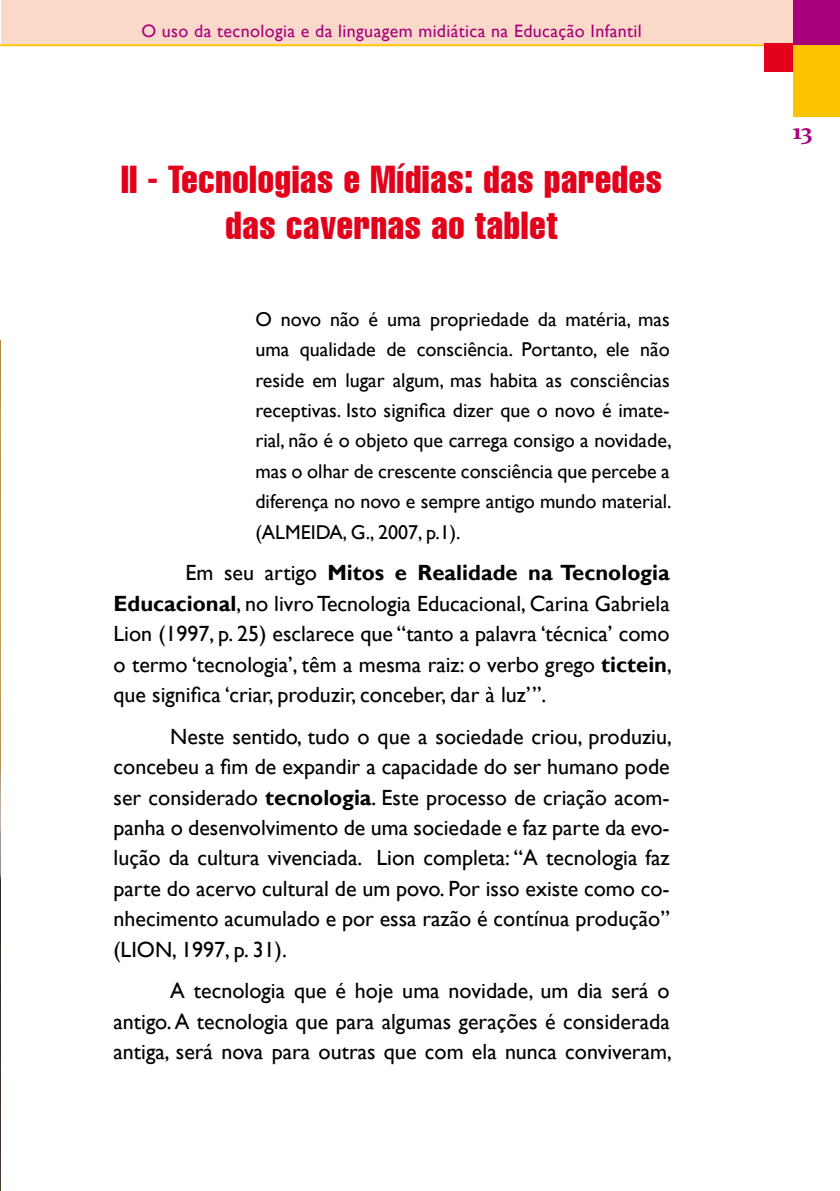
<style>
.page{position:relative;width:840px;height:1191px;background:#fff}
.page>*{position:absolute;margin:0;border:0;box-sizing:border-box;transform-origin:0 0}
.t1{font:extra-condensed 38px/45.6px "Helvetica";letter-spacing:.02em;color:#e2001a;text-align:center}
.t2{font:700 24px "Constantia";color:#a8007b}
.t3{font:22px/30.4px "Gill Sans";color:#000;text-align:justify}
.t4{font:20px/30.4px "Gill Sans";color:#000;text-align:justify}
.t5{font:18px "Gill Sans";letter-spacing:.02em;color:#a8007b}
.s1{font-weight:700}
</style>
<div class="page">
<hr style="left:0;top:0;width:1px;height:44px;background:#fbd9c9">
<div style="left:1px;top:0;width:793px;height:44px;background:#fbd9c9"></div>
<div style="left:792px;top:44px;width:47px;height:73px;background:#fcc400"></div>
<div style="left:792px;top:0;width:47px;height:44px;background:#a8007b"></div>
<hr style="left:0;top:44px;width:763px;height:2px;background:#fcc400">
<div style="left:763px;top:44px;width:29px;height:28px;background:#e2001a"></div>
<img style="left:0;top:340px;width:1px;height:851px">
<p class="t5" style="left:141px;top:21px;width:501px">O uso da tecnologia e da linguagem midiática na Educação Infantil</p>
<h1 class="t1" style="left:121px;top:156px;width:542px">II - Tecnologias e Mídias: das paredes das cavernas ao tablet</h1>
<p class="t4" style="left:255px;top:304px;width:417px">O novo não é uma propriedade da matéria, mas uma qualidade de consciência. Portanto, ele não reside em lugar algum, mas habita as consciências receptivas. Isto significa dizer que o novo é imate&shy;rial, não é o objeto que carrega consigo a novidade, mas o olhar de crescente consciência que percebe a diferença no novo e sempre antigo mundo material. (ALMEIDA, G., 2007, p.1).</p>
<p class="t3" style="left:113px;top:558px;width:559px;text-indent:72px">Em seu artigo <span class="s1">Mitos e Realidade na Tecnologia Educacional</span>, no livro Tecnologia Educacional, Carina Gabriela Lion (1997, p. 25) esclarece que “tanto a palavra ‘técnica’ como o termo ‘tecnologia’, têm a mesma raiz: o verbo grego <span class="s1">tictein</span>, que significa ‘criar, produzir, conceber, dar à luz’”.</p>
<p class="t3" style="left:113px;top:721px;width:559px;text-indent:57px">Neste sentido, tudo o que a sociedade criou, produziu, concebeu a fim de expandir a capacidade do ser humano pode ser considerado <span class="s1">tecnologia</span>. Este processo de criação acom&shy;panha o desenvolvimento de uma sociedade e faz parte da evo&shy;lução da cultura vivenciada. Lion completa: “A tecnologia faz parte do acervo cultural de um povo. Por isso existe como co&shy;nhecimento acumulado e por essa razão é contínua produção” (LION, 1997, p. 31).</p>
<p class="t3" style="left:113px;top:976px;width:559px;text-indent:57px">A tecnologia que é hoje uma novidade, um dia será o antigo. A tecnologia que para algumas gerações é considerada antiga, será nova para outras que com ela nunca conviveram,</p>
<p class="t2" style="left:792px;top:115px;width:21px">13</p>
</div>
